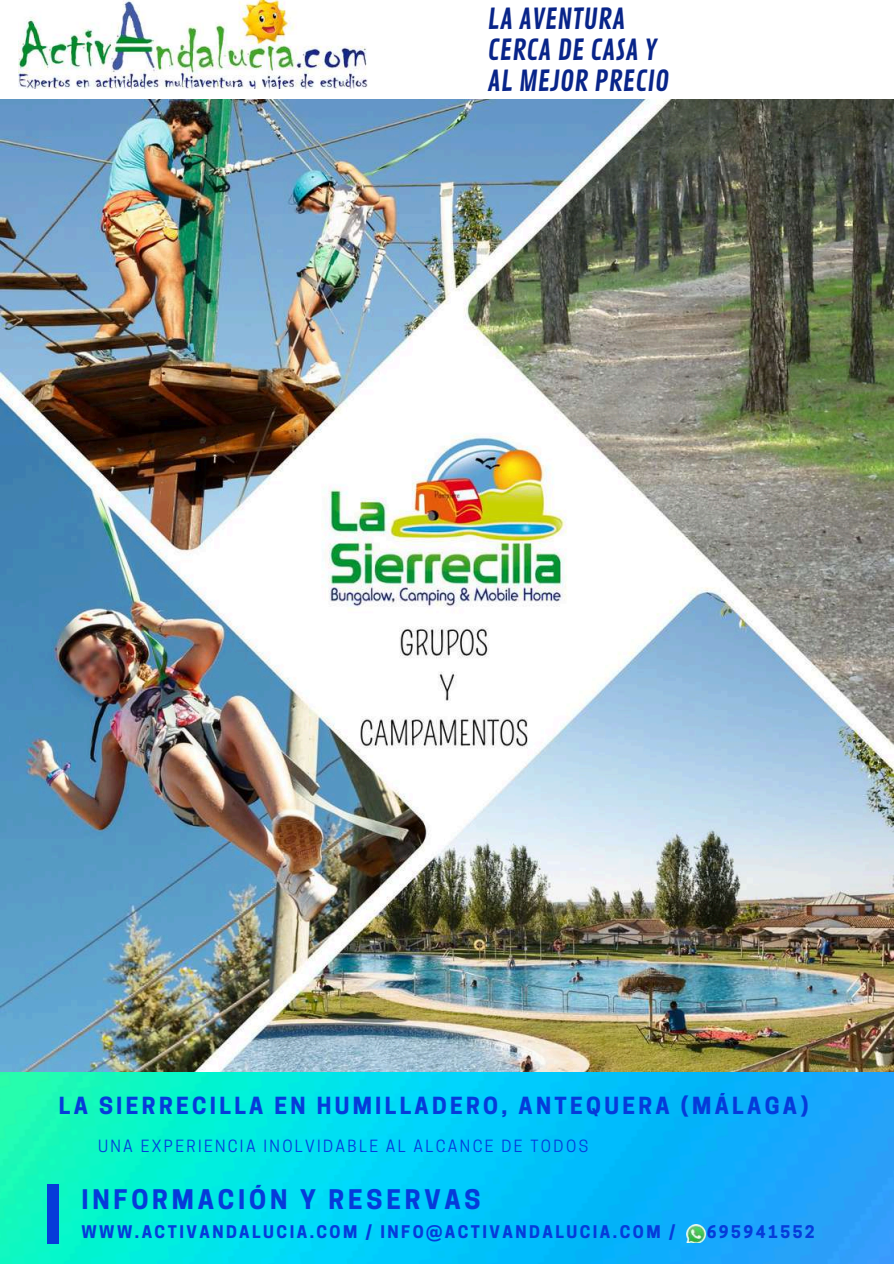
<style>
.page{position:relative;width:894px;height:1264px;background:#fff}
.page>*{position:absolute;margin:0;border:0;box-sizing:border-box;transform-origin:0 0}
.t1{font:28.2px/31px "Contrail One";color:#082489}
.t2{font:700 25.35px "Cooper Hewitt";letter-spacing:.15em;color:#063bd9}
.t3{font:700 22.2px "Cooper Hewitt";letter-spacing:.15em;color:#063bd9}
.t4{font:700 16.35px "Cooper Hewitt";letter-spacing:.15em;color:#063bd9}
.t5{font:15.75px "Cooper Hewitt";letter-spacing:.15em;color:#063bd9}
</style>
<div class="page">
<img style="left:0;top:1071px;width:893px;height:192px">
<div style="left:47px;top:1183px;width:12px;height:60px;background:#063bd9"></div>
<img style="left:686px;top:1224px;width:19px;height:18px">
<img style="left:19px;top:0;width:348px;height:89px">
<img style="left:0;top:99px;width:893px;height:972px">
<h1 class="t1" style="left:487px;top:4px;width:183px">LA AVENTURA<br>CERCA DE CASA Y<br>AL MEJOR PRECIO</h1>
<h3 class="t3" style="left:59px;top:1097px;width:751px">LA SIERRECILLA EN HUMILLADERO, ANTEQUERA (MÁLAGA)</h3>
<p class="t5" style="left:98px;top:1140px;width:491px">UNA EXPERIENCIA INOLVIDABLE AL ALCANCE DE TODOS</p>
<h2 class="t2" style="left:81px;top:1190px;width:400px">INFORMACIÓN Y RESERVAS</h2>
<p class="t4" style="left:81px;top:1225px;width:595px">WWW.ACTIVANDALUCIA.COM / INFO@ACTIVANDALUCIA.COM /</p>
<p class="t4" style="left:706px;top:1225px;width:110px">695941552</p>
</div>
